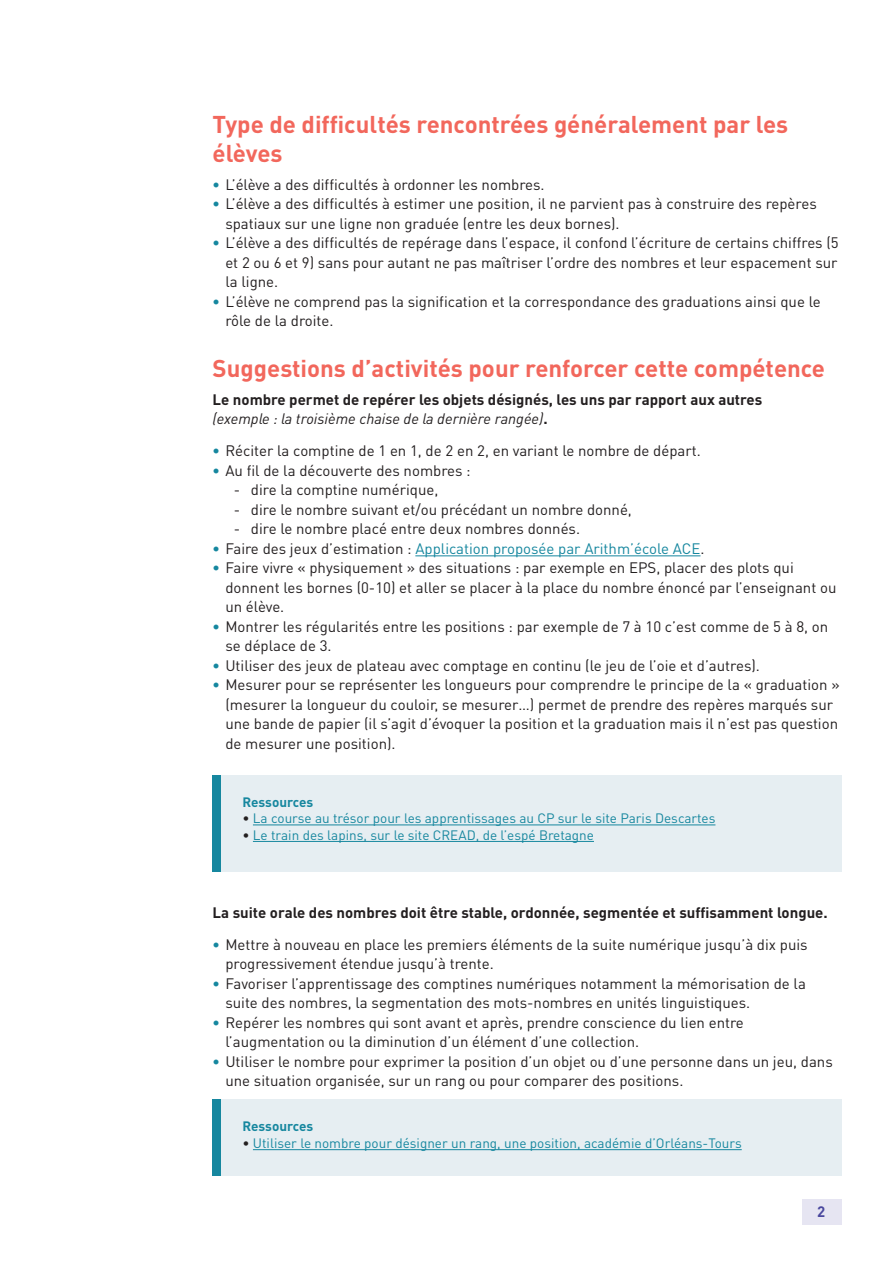
<style>
.page{position:relative;width:893px;height:1263px;background:#fff}
.page>*{position:absolute;margin:0;border:0;box-sizing:border-box;transform-origin:0 0}
._03_Titre_de_niveau{font:700 24px/28.8px "DIN Pro";color:#f2675c}
.t1{font:15px/19.5px "DIN Pro";color:#231f20}
._06_Texte_courant{font:700 15px/19.5px "DIN Pro";color:#231f20}
.t2{font:15px "DIN Pro";color:#16879f}
.t3{font:700 15px "DIN Pro";color:#4a489e}
._15_texte_encadré{font:13.5px "DIN Pro";color:#16879f}
._15_Titre_encadré{font:700 13.5px "DIN Pro";color:#16879f}
.s1{font-weight:700;color:#16879f}
.s2{font-weight:400;font-style:italic}
.s3{font-weight:700}
.s4{color:#231f20}
</style>
<div class="page">
<hr style="left:415px;top:555px;width:285px;height:1px;background:#16879f">
<div style="left:213px;top:775px;width:629px;height:97px;background:#e6eef2"></div>
<hr style="left:253px;top:824px;width:462px;height:1px;background:#16879f">
<hr style="left:253px;top:841px;width:341px;height:1px;background:#16879f">
<div style="left:213px;top:775px;width:8px;height:97px;background:#16879f"></div>
<div style="left:213px;top:1100px;width:629px;height:76px;background:#e6eef2"></div>
<hr style="left:253px;top:1149px;width:489px;height:1px;background:#16879f">
<div style="left:213px;top:1100px;width:8px;height:76px;background:#16879f"></div>
<div style="left:802px;top:1199px;width:39px;height:26px;background:#e6e5f2"></div>
<p class="_03_Titre_de_niveau" style="left:213px;top:109px;width:577px">Type de difficultés rencontrées généralement par les élèves</p>
<p class="t1" style="left:213px;top:174px;width:333px"><span class="s1">•</span> L’élève a des difficultés à ordonner les nombres.</p>
<p class="t1" style="left:225px;top:194px;width:593px;text-indent:-13px"><span class="s1">•</span> L’élève a des difficultés à estimer une position, il ne parvient pas à construire des repères spatiaux sur une ligne non graduée (entre les deux bornes).</p>
<p class="t1" style="left:225px;top:233px;width:615px;text-align:justify;text-indent:-13px"><span class="s1">•</span> L’élève a des difficultés de repérage dans l’espace, il confond l’écriture de certains chiffres (5 et 2 ou 6 et 9) sans pour autant ne pas maîtriser l’ordre des nombres et leur espacement sur la ligne.</p>
<p class="t1" style="left:225px;top:291px;width:597px;text-indent:-13px"><span class="s1">•</span> L’élève ne comprend pas la signification et la correspondance des graduations ainsi que le rôle de la droite.</p>
<p class="_03_Titre_de_niveau" style="left:213px;top:353px;width:614px">Suggestions d’activités pour renforcer cette compétence</p>
<p class="_06_Texte_courant" style="left:213px;top:389px;width:551px">Le nombre permet de repérer les objets désignés, les uns par rapport aux autres <span class="s2">(exemple : la troisième chaise de la dernière rangée)</span>.</p>
<p class="t1" style="left:213px;top:441px;width:490px"><span class="s1">•</span> Réciter la comptine de 1 en 1, de 2 en 2, en variant le nombre de départ.</p>
<p class="t1" style="left:213px;top:460px;width:260px"><span class="s1">•</span> Au fil de la découverte des nombres :</p>
<p class="t1" style="left:234px;top:480px;width:206px">- dire la comptine numérique,</p>
<p class="t1" style="left:234px;top:499px;width:400px">- dire le nombre suivant et/ou précédant un nombre donné,</p>
<p class="t1" style="left:234px;top:519px;width:348px">- dire le nombre placé entre deux nombres donnés.</p>
<p class="t2" style="left:213px;top:539px;width:493px"><span class="s3">•</span> <span class="s4">Faire des jeux d’estimation :</span> Application proposée par Arithm’école ACE<span class="s4">.</span></p>
<p class="t1" style="left:225px;top:558px;width:613px;text-indent:-13px"><span class="s1">•</span> Faire vivre « physiquement » des situations : par exemple en EPS, placer des plots qui donnent les bornes (0-10) et aller se placer à la place du nombre énoncé par l’enseignant ou un élève.</p>
<p class="t1" style="left:225px;top:616px;width:604px;text-indent:-13px"><span class="s1">•</span> Montrer les régularités entre les positions : par exemple de 7 à 10 c’est comme de 5 à 8, on se déplace de 3.</p>
<p class="t1" style="left:213px;top:655px;width:549px"><span class="s1">•</span> Utiliser des jeux de plateau avec comptage en continu (le jeu de l’oie et d’autres).</p>
<p class="t1" style="left:225px;top:675px;width:616px;text-indent:-13px"><span class="s1">•</span> Mesurer pour se représenter les longueurs pour comprendre le principe de la « graduation » (mesurer la longueur du couloir, se mesurer…) permet de prendre des repères marqués sur une bande de papier (il s’agit d’évoquer la position et la graduation mais il n’est pas question de mesurer une position).</p>
<p class="_15_Titre_encadré" style="left:242px;top:793px;width:72px">Ressources</p>
<p class="_15_texte_encadré" style="left:242px;top:810px;width:475px"><span class="s4">•</span> La course au trésor pour les apprentissages au CP sur le site Paris Descartes</p>
<p class="_15_texte_encadré" style="left:242px;top:826px;width:353px"><span class="s4">•</span> Le train des lapins, sur le site CREAD, de l’espé Bretagne</p>
<p class="_06_Texte_courant" style="left:213px;top:902px;width:617px">La suite orale des nombres doit être stable, ordonnée, segmentée et suffisamment longue.</p>
<p class="t1" style="left:225px;top:934px;width:584px;text-indent:-13px"><span class="s1">•</span> Mettre à nouveau en place les premiers éléments de la suite numérique jusqu’à dix puis progressivement étendue jusqu’à trente.</p>
<p class="t1" style="left:225px;top:973px;width:582px;text-indent:-13px"><span class="s1">•</span> Favoriser l’apprentissage des comptines numériques notamment la mémorisation de la suite des nombres, la segmentation des mots-nombres en unités linguistiques.</p>
<p class="t1" style="left:225px;top:1012px;width:520px;text-indent:-13px"><span class="s1">•</span> Repérer les nombres qui sont avant et après, prendre conscience du lien entre l’augmentation ou la diminution d’un élément d’une collection.</p>
<p class="t1" style="left:225px;top:1051px;width:609px;text-indent:-13px"><span class="s1">•</span> Utiliser le nombre pour exprimer la position d’un objet ou d’une personne dans un jeu, dans une situation organisée, sur un rang ou pour comparer des positions.</p>
<p class="_15_Titre_encadré" style="left:242px;top:1117px;width:72px">Ressources</p>
<p class="_15_texte_encadré" style="left:242px;top:1134px;width:501px"><span class="s4">•</span> Utiliser le nombre pour désigner un rang, une position, académie d’Orléans-Tours</p>
<p class="t3" style="left:817px;top:1201px;width:10px">2</p>
</div>
